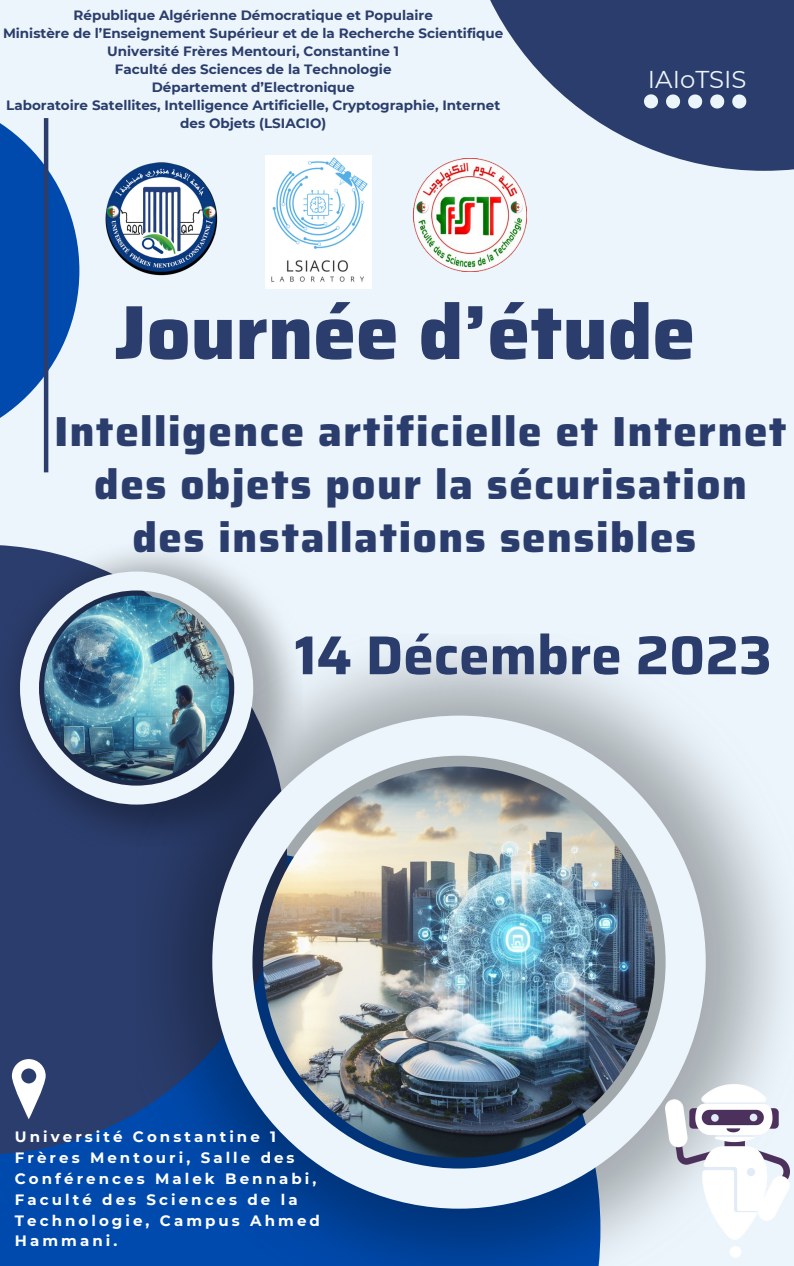
<style>
.page{position:relative;width:794px;height:1266px;background:#fff}
.page>*{position:absolute;margin:0;border:0;box-sizing:border-box;transform-origin:0 0}
.t1{font:800 76.57px "Saira";color:#2b3d6c}
.t2{font:700 54.82px "Saira";color:#2b3d6c}
.t3{font:800 42px/52.9px "Saira";letter-spacing:.035em;color:#2b3d6c;text-align:center}
.t4{font:24.3px "Montserrat";color:#ecf5fb}
.t5{font:700 15px/20.9px "Montserrat";letter-spacing:.205em;color:#fff}
.t6{font:700 13.5px/18px "Montserrat";color:#2b3d6c;text-align:center}
</style>
<div class="page">
<div style="left:0;top:0;width:793px;height:1266px;background:#ecf5fb"></div>
<div style="left:0;top:849px;width:600px;height:417px;background:#004aad"></div>
<svg style="left:0;top:118px;width:79px;height:329px;fill:#004aad"></svg>
<div style="left:0;top:544px;width:287px;height:610px;background:#2b3d6c"></div>
<svg style="left:459px;top:0;width:334px;height:171px;fill:#2b3d6c"></svg>
<img style="left:0;top:544px;width:287px;height:287px">
<img style="left:136px;top:635px;width:654px;height:631px">
<img style="left:212px;top:715px;width:493px;height:493px">
<img style="left:20px;top:571px;width:233px;height:233px">
<svg style="left:643px;top:94px;width:14px;height:14px"></svg>
<svg style="left:665px;top:94px;width:14px;height:14px"></svg>
<svg style="left:687px;top:94px;width:14px;height:14px"></svg>
<svg style="left:709px;top:94px;width:14px;height:14px"></svg>
<svg style="left:731px;top:94px;width:15px;height:14px"></svg>
<hr style="left:44px;top:118px;width:4px;height:354px;background:#2b3d6c">
<img style="left:105px;top:162px;width:113px;height:114px">
<img style="left:413px;top:159px;width:113px;height:113px">
<img style="left:265px;top:155px;width:106px;height:133px">
<svg style="left:12px;top:1059px;width:34px;height:60px"></svg>
<img style="left:665px;top:1084px;width:124px;height:173px">
<p class="t6" style="left:73px;top:6px;width:360px">République Algérienne Démocratique et Populaire</p>
<p class="t6" style="left:3px;top:24px;width:501px">Ministère de l’Enseignement Supérieur et de la Recherche Scientifique</p>
<p class="t6" style="left:107px;top:42px;width:293px">Université Frères Mentouri, Constantine 1</p>
<p class="t6" style="left:115px;top:60px;width:278px">Faculté des Sciences de la Technologie</p>
<p class="t6" style="left:152px;top:78px;width:204px">Département d’Electronique</p>
<p class="t6" style="left:6px;top:96px;width:495px">Laboratoire Satellites, Intelligence Artificielle, Cryptographie, Internet des Objets (LSIACIO)</p>
<p class="t4" style="left:647px;top:64px;width:100px">IAIoTSIS</p>
<p class="t1" style="left:114px;top:272px;width:582px">Journée d’étude</p>
<p class="t3" style="left:54px;top:405px;width:733px">Intelligence artificielle et Internet des objets pour la sécurisation des installations sensibles</p>
<p class="t2" style="left:295px;top:612px;width:478px">14 Décembre 2023</p>
<p class="t5" style="left:15px;top:1126px;width:262px">Université Constantine 1</p>
<p class="t5" style="left:15px;top:1147px;width:306px">Frères Mentouri, Salle des<br>Conférences Malek Bennabi,<br>Faculté des Sciences de la<br>Technologie, Campus Ahmed<br>Hammani.</p>
</div>
